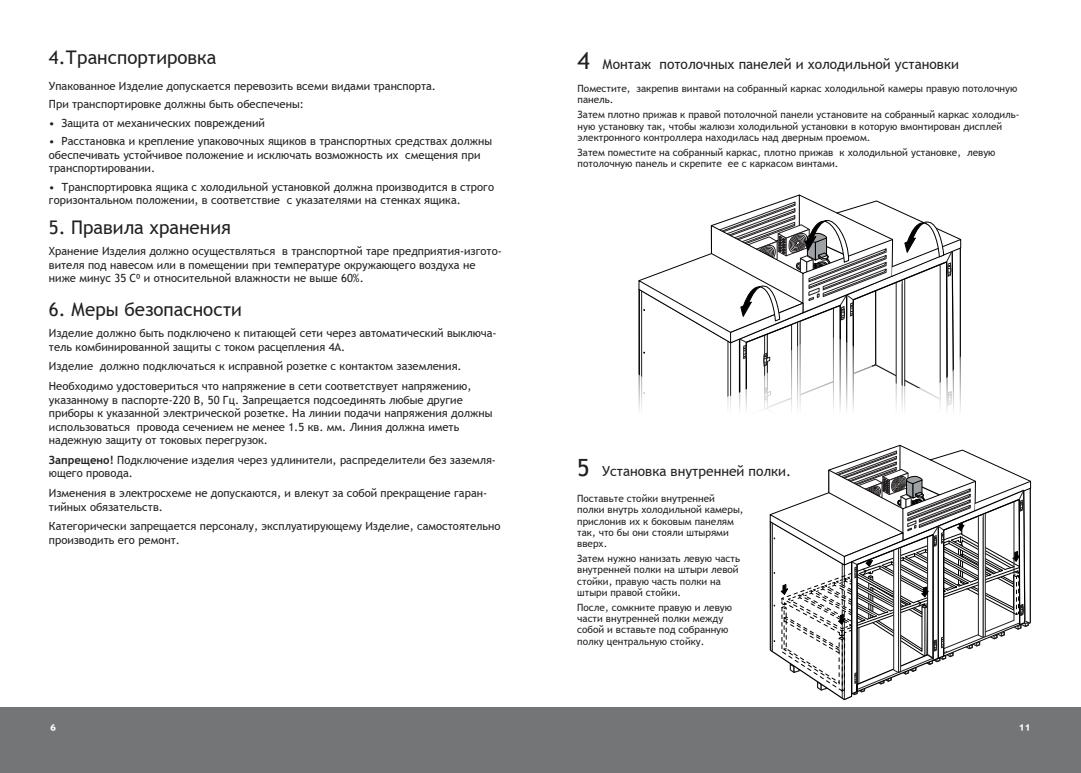
<style>
.page{position:relative;width:1081px;height:773px;background:#fff}
.page>*{position:absolute;margin:0;border:0;box-sizing:border-box;transform-origin:0 0}
.t1{font:18.75px "Trebuchet MS";color:#231f20}
.t2{font:700 15px "Trebuchet MS";color:#fff}
.t3{font:13.75px "Trebuchet MS";color:#231f20}
.t4{font:11.25px/13.5px "Trebuchet MS";color:#231f20}
.t5{font:10px/11.2px "Trebuchet MS";color:#231f20}
.s1{font-weight:700}
.s2{font-size:23.75px}
</style>
<div class="page">
<div style="left:0;top:706px;width:1081px;height:66px;background:#737577"></div>
<svg style="left:638px;top:194px;width:393px;height:506px"></svg>
<h1 class="t1" style="left:49px;top:45px;width:169px">4.Транспортировка</h1>
<p class="t4" style="left:49px;top:76px;width:388px;line-height:18.5px">Упакованное Изделие допускается перевозить всеми видами транспорта.<br>При транспортировке должны быть обеспечены:</p>
<p class="t4" style="left:49px;top:116px;width:217px">• Защита от механических повреждений</p>
<p class="t4" style="left:49px;top:134px;width:445px">• Расстановка и крепление упаковочных ящиков в транспортных средствах должны обеспечивать устойчивое положение и исключать возможность их смещения при транспортировании.</p>
<p class="t4" style="left:49px;top:180px;width:447px">• Транспортировка ящика с холодильной установкой должна производится в строго горизонтальном положении, в соответствие с указателями на стенках ящика.</p>
<h1 class="t1" style="left:49px;top:216px;width:183px">5. Правила хранения</h1>
<p class="t4" style="left:49px;top:244px;width:454px">Хранение Изделия должно осуществляться в транспортной таре предприятия-изгото&shy;вителя под навесом или в помещении при температуре окружающего воздуха не ниже минус 35 С⁰ и относительной влажности не выше 60%.</p>
<h1 class="t1" style="left:49px;top:297px;width:194px">6. Меры безопасности</h1>
<p class="t4" style="left:49px;top:326px;width:449px">Изделие должно быть подключено к питающей сети через автоматический выключа&shy;тель комбинированной защиты с током расцепления 4А.</p>
<p class="t4" style="left:49px;top:356px;width:424px;line-height:19.8px">Изделие должно подключаться к исправной розетке с контактом заземления.<br>Необходимо удостовериться что напряжение в сети соответствует напряжению,</p>
<p class="t4" style="left:49px;top:393px;width:445px">указанному в паспорте-220 В, 50 Гц. Запрещается подсоединять любые другие приборы к указанной электрической розетке. На линии подачи напряжения должны использоваться провода сечением не менее 1.5 кв. мм. Линия должна иметь надежную защиту от токовых перегрузок.</p>
<p class="t4" style="left:49px;top:453px;width:449px"><span class="s1">Запрещено!</span> Подключение изделия через удлинители, распределители без заземля&shy;ющего провода.</p>
<p class="t4" style="left:49px;top:486px;width:440px">Изменения в электросхеме не допускаются, и влекут за собой прекращение гаран&shy;тийных обязательств.</p>
<p class="t4" style="left:49px;top:519px;width:453px">Категорически запрещается персоналу, эксплуатирующему Изделие, самостоятельно производить его ремонт.</p>
<p class="t3" style="left:577px;top:55px;width:383px"><span class="s2">4</span> Монтаж потолочных панелей и холодильной установки</p>
<p class="t5" style="left:577px;top:83px;width:441px">Поместите, закрепив винтами на собранный каркас холодильной камеры правую потолочную панель.</p>
<p class="t5" style="left:577px;top:109px;width:443px">Затем плотно прижав к правой потолочной панели установите на собранный каркас холодиль&shy;ную установку так, чтобы жалюзи холодильной установки в которую вмонтирован дисплей электронного контроллера находилась над дверным проемом.</p>
<p class="t5" style="left:577px;top:146px;width:419px">Затем поместите на собранный каркас, плотно прижав к холодильной установке, левую потолочную панель и скрепите ее с каркасом винтами.</p>
<p class="t3" style="left:577px;top:462px;width:215px"><span class="s2">5</span> Установка внутренней полки.</p>
<p class="t5" style="left:577px;top:493px;width:168px">Поставьте стойки внутренней полки внутрь холодильной камеры, прислонив их к боковым панелям так, что бы они стояли штырями вверх.</p>
<p class="t5" style="left:577px;top:553px;width:164px">Затем нужно нанизать левую часть внутренней полки на штыри левой стойки, правую часть полки на штыри правой стойки.</p>
<p class="t5" style="left:577px;top:601px;width:156px">После, сомкните правую и левую части внутренней полки между собой и вставьте под собранную полку центральную стойку.</p>
<h2 class="t2" style="left:50px;top:719px;width:7px">⁶</h2>
<h2 class="t2" style="left:1019px;top:719px;width:13px">11</h2>
</div>
